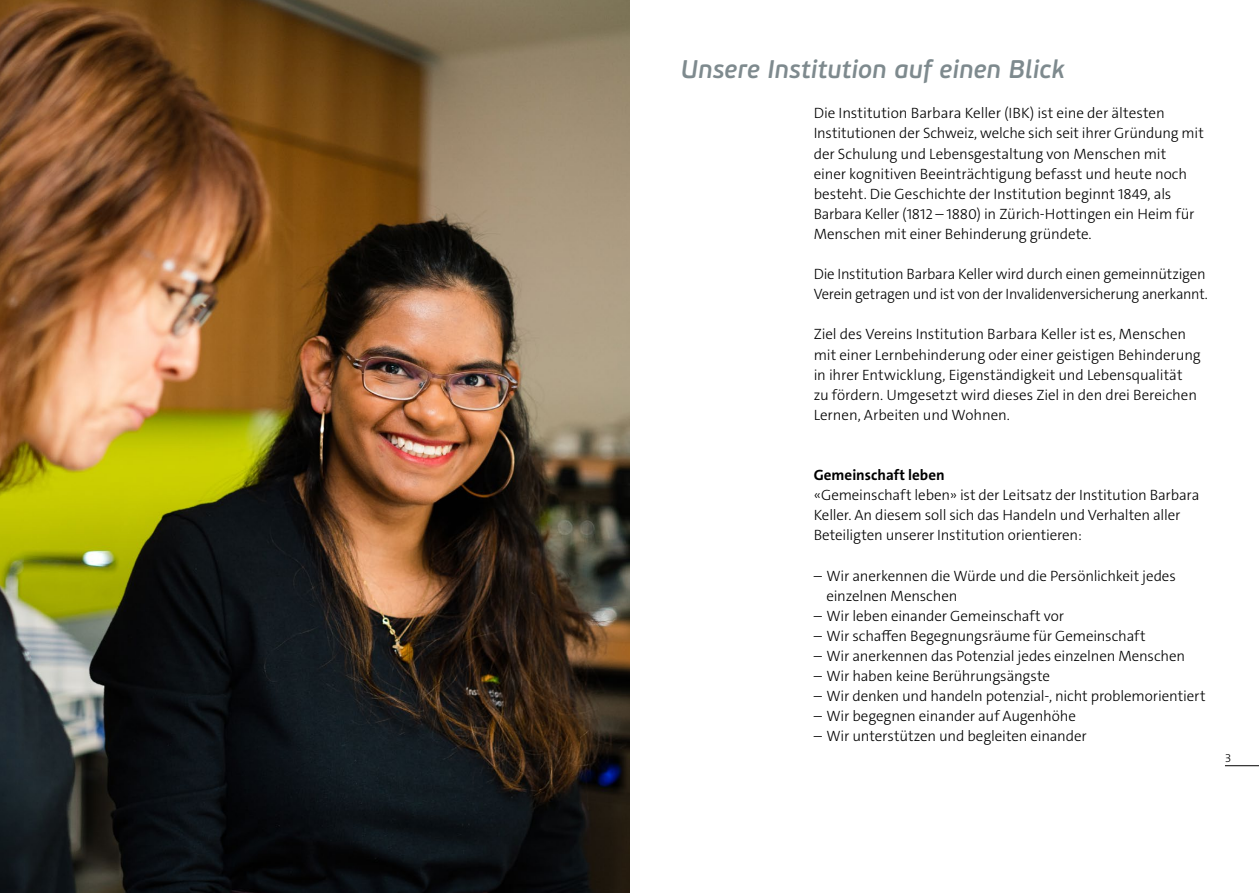
<style>
.page{position:relative;width:1259px;height:893px;background:#fff}
.page>*{position:absolute;margin:0;border:0;box-sizing:border-box;transform-origin:0 0}
.Zwischentitel{font:italic 600 25.5px "PF Beau Sans Pro";color:#7e8a8e}
.Lauftext{font:300 15px/20.1px "The Sans C5";letter-spacing:-.01em;color:#000}
.Aufzählungen{font:300 15px/20.1px "The Sans C5";letter-spacing:-.01em;color:#000}
.Lauftext-2{font:700 15px "The Sans C5";color:#000}
.t1{font:300 12px "The Sans C5";color:#000}
</style>
<div class="page">
<hr style="left:1225px;top:765px;width:34px;height:1px;background:#000">
<img style="left:0;top:0;width:629px;height:893px">
<p class="Zwischentitel" style="left:680px;top:54px;width:385px">Unsere Institution auf einen Blick</p>
<p class="Lauftext" style="left:813px;top:103px;width:392px">Die Institution Barbara Keller (IBK) ist eine der ältesten Institutionen der Schweiz, welche sich seit ihrer Gründung mit der Schulung und Lebensgestaltung von Menschen mit<br>einer kognitiven Beeinträchtigung befasst und heute noch besteht. Die Geschichte der Institution beginnt 1849, als Barbara Keller (1812 – 1880) in Zürich-Hottingen ein Heim für Menschen mit einer Behinderung gründete.</p>
<p class="Lauftext" style="left:813px;top:264px;width:396px">Die Institution Barbara Keller wird durch einen gemeinnützigen<br>Verein getragen und ist von der Invalidenversicherung anerkannt.</p>
<p class="Lauftext" style="left:813px;top:324px;width:389px">Ziel des Vereins Institution Barbara Keller ist es, Menschen mit einer Lernbehinderung oder einer geistigen Behinderung in ihrer Entwicklung, Eigenständigkeit und Lebensqualität zu fördern. Umgesetzt wird dieses Ziel in den drei Bereichen Lernen, Arbeiten und Wohnen.</p>
<p class="Lauftext-2" style="left:813px;top:465px;width:133px">Gemeinschaft leben</p>
<p class="Lauftext" style="left:813px;top:485px;width:387px">«Gemeinschaft leben» ist der Leitsatz der Institution Barbara<br>Keller. An diesem soll sich das Handeln und Verhalten aller<br>Beteiligten unserer Institution orientieren:</p>
<p class="Aufzählungen" style="left:826px;top:566px;width:351px;text-indent:-13px">– Wir anerkennen die Würde und die Persönlichkeit jedes einzelnen Menschen</p>
<p class="Aufzählungen" style="left:813px;top:606px;width:252px">– Wir leben einander Gemeinschaft vor</p>
<p class="Aufzählungen" style="left:813px;top:626px;width:333px">– Wir schaffen Begegnungsräume für Gemeinschaft</p>
<p class="Aufzählungen" style="left:813px;top:646px;width:373px">– Wir anerkennen das Potenzial jedes einzelnen Menschen</p>
<p class="Aufzählungen" style="left:813px;top:666px;width:238px">– Wir haben keine Berührungsängste</p>
<p class="Aufzählungen" style="left:813px;top:686px;width:393px">– Wir denken und handeln potenzial-, nicht problemorientiert</p>
<p class="Aufzählungen" style="left:813px;top:706px;width:264px">– Wir begegnen einander auf Augenhöhe</p>
<p class="Aufzählungen" style="left:813px;top:726px;width:275px">– Wir unterstützen und begleiten einander</p>
<p class="t1" style="left:1225px;top:750px;width:8px">3</p>
</div>
